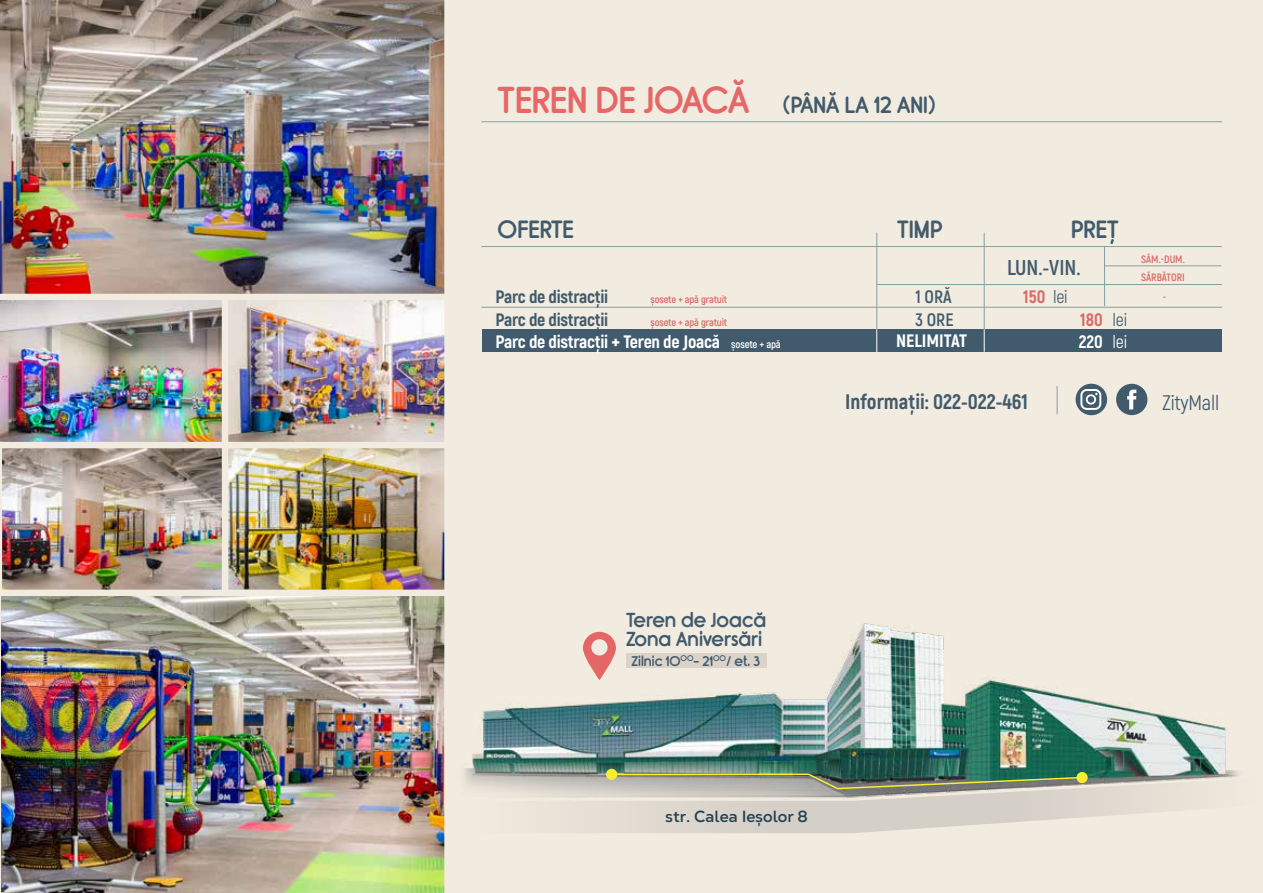
<style>
.page{position:relative;width:1263px;height:893px;background:#f2ebdf}
.page>*{position:absolute;margin:0;border:0;box-sizing:border-box;transform-origin:0 0}
.t1{font:24px "Rimouski Sb";color:#415b6d}
.t2{font:22.5px "Rimouski Sb";color:#415b6d}
.t3{font:700 21.45px "Akrobat";color:#415b6d}
.t4{font:800 21px "Akrobat";color:#415b6d}
.t5{font:21px "Akrobat";letter-spacing:-.01em;color:#415b6d}
.t6{font:19.5px "Rimouski Sb";color:#405a6c}
.t7{font:19.5px "Rimouski Sb";color:#415b6d}
.t8{font:800 18px/22.5px "Akrobat";letter-spacing:-.015em;color:#415b6d}
.t9{font:800 18px "Akrobat";color:#fff}
.t10{font:800 18px "Akrobat";color:#d96a6a}
.t11{font:700 18px/22.5px "Akrobat";color:#415b6d}
.t12{font:18px "Akrobat";color:#415b6d}
.t13{font:18px "Akrobat";color:#fff}
.t14{font:700 16.05px "Nexa Text";color:#254252}
.t15{font:13.5px "Rimouski Sb";color:#415b6d}
.t16{font:700 10.65px "Akrobat";color:#d96a6a}
.t17{font:700 10.65px "Akrobat";letter-spacing:-.015em;color:#fff}
.t18{font:700 10.5px/22.5px "Akrobat";letter-spacing:-.015em;color:#d96a6a}
.s1{font-size:36px;color:#e56767}
.s2{color:#fff}
.s3{font-weight:900;color:#fff}
.s4{font-weight:400;color:#415b6d}
</style>
<div class="page">
<img style="left:2px;top:448px;width:442px;height:142px">
<img style="left:0;top:0;width:444px;height:442px">
<img style="left:2px;top:596px;width:442px;height:297px">
<div style="left:222px;top:297px;width:6px;height:296px;background:#f2ebdf"></div>
<div style="left:0;top:294px;width:447px;height:6px;background:#f2ebdf"></div>
<hr style="left:482px;top:121px;width:740px;height:1px;background:#869fa4">
<div style="left:482px;top:330px;width:740px;height:22px;background:#415b6d"></div>
<hr style="left:482px;top:246px;width:739px;height:1px;background:#869fa4">
<hr style="left:877px;top:284px;width:345px;height:1px;background:#869fa4">
<hr style="left:482px;top:307px;width:740px;height:1px;background:#869fa4">
<hr style="left:984px;top:233px;width:1px;height:97px;background:#869fa4">
<hr style="left:1104px;top:247px;width:1px;height:59px;background:#869fa4">
<hr style="left:876px;top:233px;width:1px;height:97px;background:#869fa4">
<svg style="left:984px;top:330px;width:1px;height:22px"></svg>
<svg style="left:876px;top:330px;width:1px;height:22px"></svg>
<hr style="left:1104px;top:265px;width:117px;height:1px;background:#869fa4">
<img style="left:463px;top:623px;width:776px;height:164px">
<div style="left:606px;top:769px;width:11px;height:11px;background:#f9ed32;border-radius:50%"></div>
<div style="left:626px;top:654px;width:141px;height:14px;background:#dbd3c9"></div>
<svg style="left:583px;top:632px;width:33px;height:48px"></svg>
<svg style="left:1057px;top:386px;width:1px;height:28px"></svg>
<svg style="left:1116px;top:384px;width:31px;height:31px"></svg>
<div style="left:1075px;top:384px;width:32px;height:31px;background:#415b6d;border-radius:50%"></div>
<svg style="left:1080px;top:389px;width:21px;height:21px"></svg>
<svg style="left:471px;top:773px;width:768px;height:60px"></svg>
<p class="t2" style="left:498px;top:91px;width:440px"><span class="s1">TEREN DE JOACĂ</span> (PÂNĂ LA 12 ANI)</p>
<h1 class="t1" style="left:498px;top:215px;width:78px">OFERTE</h1>
<h1 class="t1" style="left:897px;top:215px;width:47px">TIMP</h1>
<h1 class="t1" style="left:1071px;top:215px;width:49px">PREȚ</h1>
<p class="t3" style="left:1007px;top:255px;width:75px">LUN.-VIN.</p>
<p class="t16" style="left:1141px;top:253px;width:45px">SÂM.-DUM.</p>
<p class="t16" style="left:1141px;top:270px;width:45px">SĂRBĂTORI</p>
<p class="t11" style="left:915px;top:286px;width:40px">1 ORĂ<br>3 ORE</p>
<p class="t8" style="left:495px;top:286px;width:226px">Parc de distracții<br>Parc de distracții<br><span class="s2">Parc de distracții</span> <span class="s3">+</span> <span class="s2">Teren de Joacă</span></p>
<p class="t18" style="left:650px;top:288px;width:78px">șosete + apă gratuit șosete + apă gratuit</p>
<p class="t17" style="left:731px;top:338px;width:51px">șosete + apă</p>
<p class="t9" style="left:896px;top:329px;width:73px">NELIMITAT</p>
<p class="t10" style="left:1023px;top:286px;width:46px">150 <span class="s4">lei</span></p>
<p class="t16" style="left:1163px;top:290px;width:5px">-</p>
<p class="t10" style="left:1080px;top:308px;width:24px">180</p>
<p class="t9" style="left:1079px;top:330px;width:26px">220</p>
<p class="t12" style="left:1112px;top:309px;width:16px">lei</p>
<p class="t13" style="left:1112px;top:331px;width:16px">lei</p>
<p class="t4" style="left:845px;top:389px;width:184px">Informații: 022-022-461</p>
<p class="t5" style="left:1162px;top:390px;width:58px">ZityMall</p>
<p class="t7" style="left:626px;top:609px;width:142px">Teren de Joacă</p>
<p class="t6" style="left:626px;top:628px;width:138px">Zona Aniversări</p>
<p class="t15" style="left:631px;top:653px;width:130px">Zilnic 10<sup>00</sup>- 21<sup>00</sup>/ et. 3</p>
<p class="t14" style="left:665px;top:806px;width:144px">str. Calea Ieșolor 8</p>
</div>
